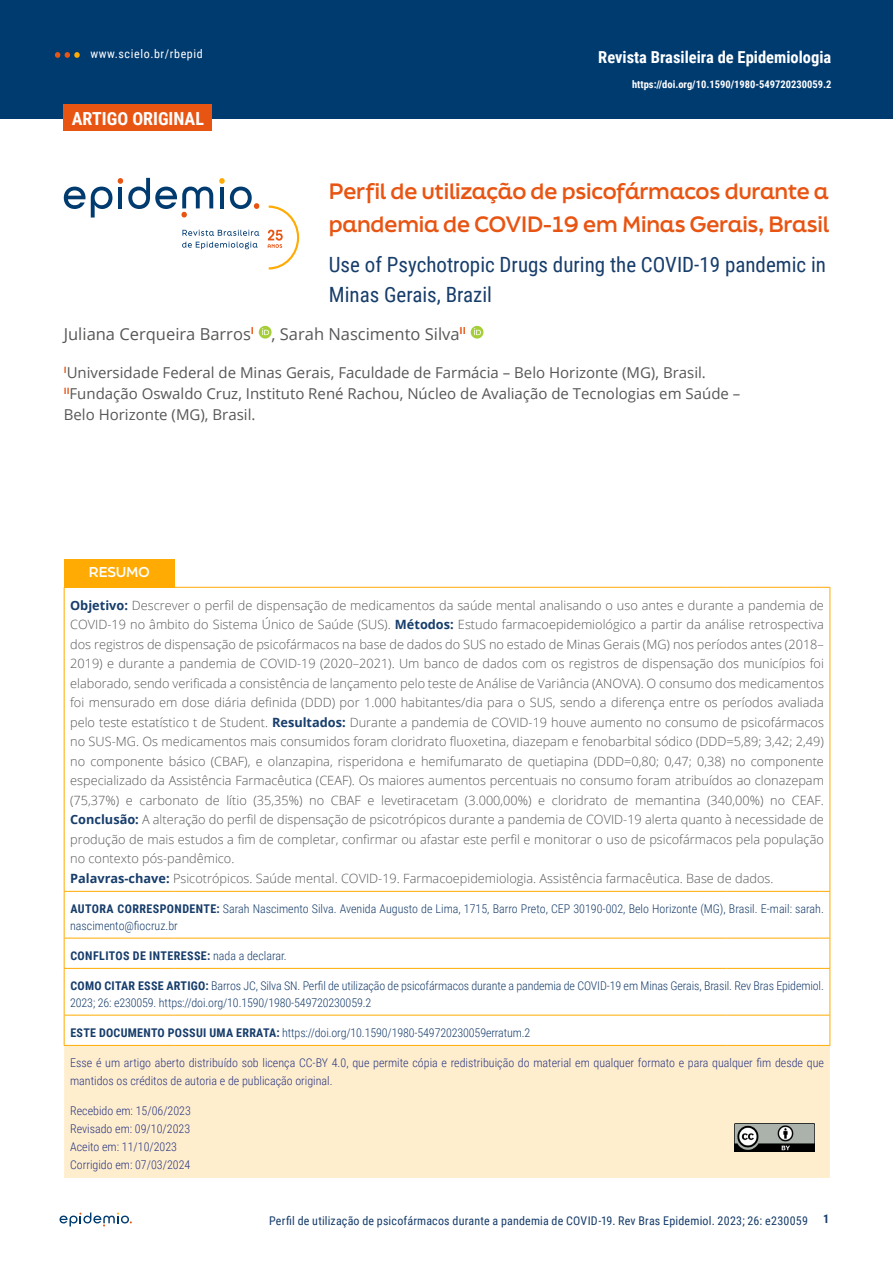
<style>
.page{position:relative;width:893px;height:1263px;background:#fff}
.page>*{position:absolute;margin:0;border:0;box-sizing:border-box;transform-origin:0 0}
.t1{font:700 21px/33px "Final Six";letter-spacing:-.01em;color:#e85412}
.t2{font:21px/30px "Roboto Condensed";color:#173d6b}
.t3{font:700 18px "Roboto Condensed";color:#fff}
.t4{font:16.5px "Open Sans";color:#575756}
.t5{font:700 16.5px "Roboto Condensed";color:#fff}
.t6{font:15px/21px "Open Sans";color:#575756}
.t7{font:700 13.5px "Final Six";letter-spacing:-.01em;color:#fff}
.t8{font:300 12.75px/19.5px "Open Sans";color:#575756}
.t9{font:300 12px/16.5px "Roboto Condensed";letter-spacing:-.01em;color:#173d6b}
.t10{font:300 12px/18px "Roboto Condensed";color:#283583}
.t11{font:12px "Roboto Condensed";letter-spacing:.015em;color:#173d6b}
.t12{font:700 12px "Roboto Condensed";letter-spacing:.035em;color:#173d6b}
.t13{font:12px "Roboto Condensed";letter-spacing:.05em;color:#fff}
.t14{font:700 10.5px "Roboto Condensed";color:#fff}
.s1{font-weight:700;color:#173d6b}
.s2{font-weight:700}
.s3{font-weight:300}
</style>
<div class="page">
<svg style="left:60px;top:1212px;width:72px;height:14px"></svg>
<div style="left:0;top:0;width:893px;height:118px;background:#003b70"></div>
<svg style="left:55px;top:52px;width:25px;height:6px"></svg>
<svg style="left:259px;top:326px;width:13px;height:13px"></svg>
<svg style="left:262px;top:328px;width:7px;height:7px"></svg>
<svg style="left:471px;top:326px;width:12px;height:13px"></svg>
<svg style="left:474px;top:328px;width:7px;height:7px"></svg>
<svg style="left:64px;top:187px;width:48px;height:30px"></svg>
<svg style="left:118px;top:178px;width:95px;height:39px"></svg>
<svg style="left:219px;top:178px;width:40px;height:31px"></svg>
<svg style="left:182px;top:230px;width:77px;height:6px"></svg>
<svg style="left:182px;top:242px;width:76px;height:7px"></svg>
<svg style="left:268px;top:206px;width:31px;height:64px"></svg>
<div style="left:64px;top:105px;width:148px;height:26px;background:#e85412"></div>
<div style="left:64px;top:559px;width:110px;height:28px;background:#ffab03"></div>
<div style="left:64px;top:1046px;width:766px;height:132px;background:#ffeecd"></div>
<hr style="left:64px;top:587px;width:1px;height:304px;background:#ffab03">
<hr style="left:174px;top:587px;width:552px;height:1px;background:#ffab03">
<hr style="left:726px;top:587px;width:104px;height:1px;background:#ffab03">
<hr style="left:829px;top:588px;width:1px;height:303px;background:#ffab03">
<hr style="left:64px;top:892px;width:1px;height:46px;background:#ffab03">
<hr style="left:64px;top:938px;width:1px;height:30px;background:#ffab03">
<hr style="left:64px;top:891px;width:110px;height:1px;background:#ffab03">
<hr style="left:174px;top:891px;width:552px;height:1px;background:#ffab03">
<hr style="left:726px;top:891px;width:104px;height:1px;background:#ffab03">
<hr style="left:829px;top:892px;width:1px;height:46px;background:#ffab03">
<hr style="left:829px;top:938px;width:1px;height:30px;background:#ffab03">
<hr style="left:65px;top:938px;width:109px;height:1px;background:#ffab03">
<hr style="left:174px;top:938px;width:552px;height:1px;background:#ffab03">
<hr style="left:726px;top:938px;width:103px;height:1px;background:#ffab03">
<hr style="left:64px;top:969px;width:1px;height:46px;background:#ffab03">
<hr style="left:64px;top:968px;width:110px;height:1px;background:#ffab03">
<hr style="left:174px;top:968px;width:552px;height:1px;background:#ffab03">
<hr style="left:726px;top:968px;width:104px;height:1px;background:#ffab03">
<hr style="left:829px;top:969px;width:1px;height:46px;background:#ffab03">
<hr style="left:65px;top:1015px;width:109px;height:1px;background:#ffab03">
<hr style="left:174px;top:1015px;width:552px;height:1px;background:#ffab03">
<hr style="left:726px;top:1015px;width:103px;height:1px;background:#ffab03">
<hr style="left:64px;top:1045px;width:110px;height:1px;background:#ffab03">
<hr style="left:174px;top:1045px;width:552px;height:1px;background:#ffab03">
<hr style="left:726px;top:1045px;width:104px;height:1px;background:#ffab03">
<hr style="left:64px;top:1015px;width:1px;height:30px;background:#ffab03">
<hr style="left:829px;top:1015px;width:1px;height:30px;background:#ffab03">
<img style="left:735px;top:1123px;width:79px;height:28px">
<p class="t13" style="left:90px;top:45px;width:114px">www.scielo.br/rbepid</p>
<h2 class="t3" style="left:72px;top:106px;width:134px">ARTIGO ORIGINAL</h2>
<p class="t5" style="left:598px;top:46px;width:235px">Revista Brasileira de Epidemiologia</p>
<p class="t14" style="left:632px;top:77px;width:201px">https://doi.org/10.1590/1980-549720230059.2</p>
<h1 class="t1" style="left:329px;top:174px;width:502px">Perfil de utilização de psicofármacos durante a pandemia de COVID-19 em Minas Gerais, Brasil</h1>
<h1 class="t2" style="left:329px;top:249px;width:499px">Use of Psychotropic Drugs during the COVID-19 pandemic in<br>Minas Gerais, Brazil</h1>
<p class="t4" style="left:64px;top:322px;width:404px">Juliana Cerqueira Barros<sup>I</sup> , Sarah Nascimento Silva<sup>II</sup></p>
<p class="t6" style="left:64px;top:361px;width:678px"><sup>I</sup>Universidade Federal de Minas Gerais, Faculdade de Farmácia – Belo Horizonte (MG), Brasil.<br><sup>II</sup>Fundação Oswaldo Cruz, Instituto René Rachou, Núcleo de Avaliação de Tecnologias em Saúde –<br>Belo Horizonte (MG), Brasil.</p>
<p class="t7" style="left:89px;top:562px;width:62px">RESUMO</p>
<p class="t8" style="left:70px;top:595px;width:755px"><span class="s1">Objetivo:</span> Descrever o perfil de dispensação de medicamentos da saúde mental analisando o uso antes e durante a pandemia de COVID-19 no âmbito do Sistema Único de Saúde (SUS). <span class="s1">Métodos:</span> Estudo farmacoepidemiológico a partir da análise retrospectiva dos registros de dispensação de psicofármacos na base de dados do SUS no estado de Minas Gerais (MG) nos períodos antes (2018– 2019) e durante a pandemia de COVID-19 (2020–2021). Um banco de dados com os registros de dispensação dos municípios foi elaborado, sendo verificada a consistência de lançamento pelo teste de Análise de Variância (ANOVA). O consumo dos medicamentos foi mensurado em dose diária definida (DDD) por 1.000 habitantes/dia para o SUS, sendo a diferença entre os períodos avaliada pelo teste estatístico t de Student. <span class="s1">Resultados:</span> Durante a pandemia de COVID-19 houve aumento no consumo de psicofármacos no SUS-MG. Os medicamentos mais consumidos foram cloridrato fluoxetina, diazepam e fenobarbital sódico (DDD=5,89; 3,42; 2,49) no componente básico (CBAF), e olanzapina, risperidona e hemifumarato de quetiapina (DDD=0,80; 0,47; 0,38) no componente especializado da Assistência Farmacêutica (CEAF). Os maiores aumentos percentuais no consumo foram atribuídos ao clonazepam (75,37%) e carbonato de lítio (35,35%) no CBAF e levetiracetam (3.000,00%) e cloridrato de memantina (340,00%) no CEAF.<br><span class="s1">Conclusão:</span> A alteração do perfil de dispensação de psicotrópicos durante a pandemia de COVID-19 alerta quanto à necessidade de produção de mais estudos a fim de completar, confirmar ou afastar este perfil e monitorar o uso de psicofármacos pela população no contexto pós-pandêmico.<br><span class="s1">Palavras-chave:</span> Psicotrópicos. Saúde mental. COVID-19. Farmacoepidemiologia. Assistência farmacêutica. Base de dados.</p>
<p class="t9" style="left:70px;top:900px;width:755px"><span class="s2">AUTORA CORRESPONDENTE:</span> Sarah Nascimento Silva. Avenida Augusto de Lima, 1715, Barro Preto, CEP 30190-002, Belo Horizonte (MG), Brasil. E-mail: sarah. nascimento@fiocruz.br</p>
<p class="t12" style="left:70px;top:947px;width:218px">CONFLITOS DE INTERESSE: <span class="s3">nada a declarar.</span></p>
<p class="t9" style="left:70px;top:977px;width:755px"><span class="s2">COMO CITAR ESSE ARTIGO:</span> Barros JC, Silva SN. Perfil de utilização de psicofármacos durante a pandemia de COVID-19 em Minas Gerais, Brasil. Rev Bras Epidemiol.<br>2023; 26: e230059. https://doi.org/10.1590/1980-549720230059.2</p>
<p class="t9" style="left:70px;top:1024px;width:461px"><span class="s2">ESTE DOCUMENTO POSSUI UMA ERRATA:</span> https://doi.org/10.1590/1980-549720230059erratum.2</p>
<p class="t10" style="left:70px;top:1053px;width:755px">Esse é um artigo aberto distribuído sob licença CC-BY 4.0, que permite cópia e redistribuição do material em qualquer formato e para qualquer fim desde que mantidos os créditos de autoria e de publicação original.</p>
<p class="t10" style="left:70px;top:1102px;width:122px">Recebido em: 15/06/2023<br>Revisado em: 09/10/2023<br>Aceito em: 11/10/2023<br>Corrigido em: 07/03/2024</p>
<p class="t11" style="left:269px;top:1212px;width:540px">Perfil de utilização de psicofármacos durante a pandemia de COVID-19. Rev Bras Epidemiol. 2023; 26: e230059</p>
<p class="t12" style="left:823px;top:1211px;width:8px">1</p>
</div>
